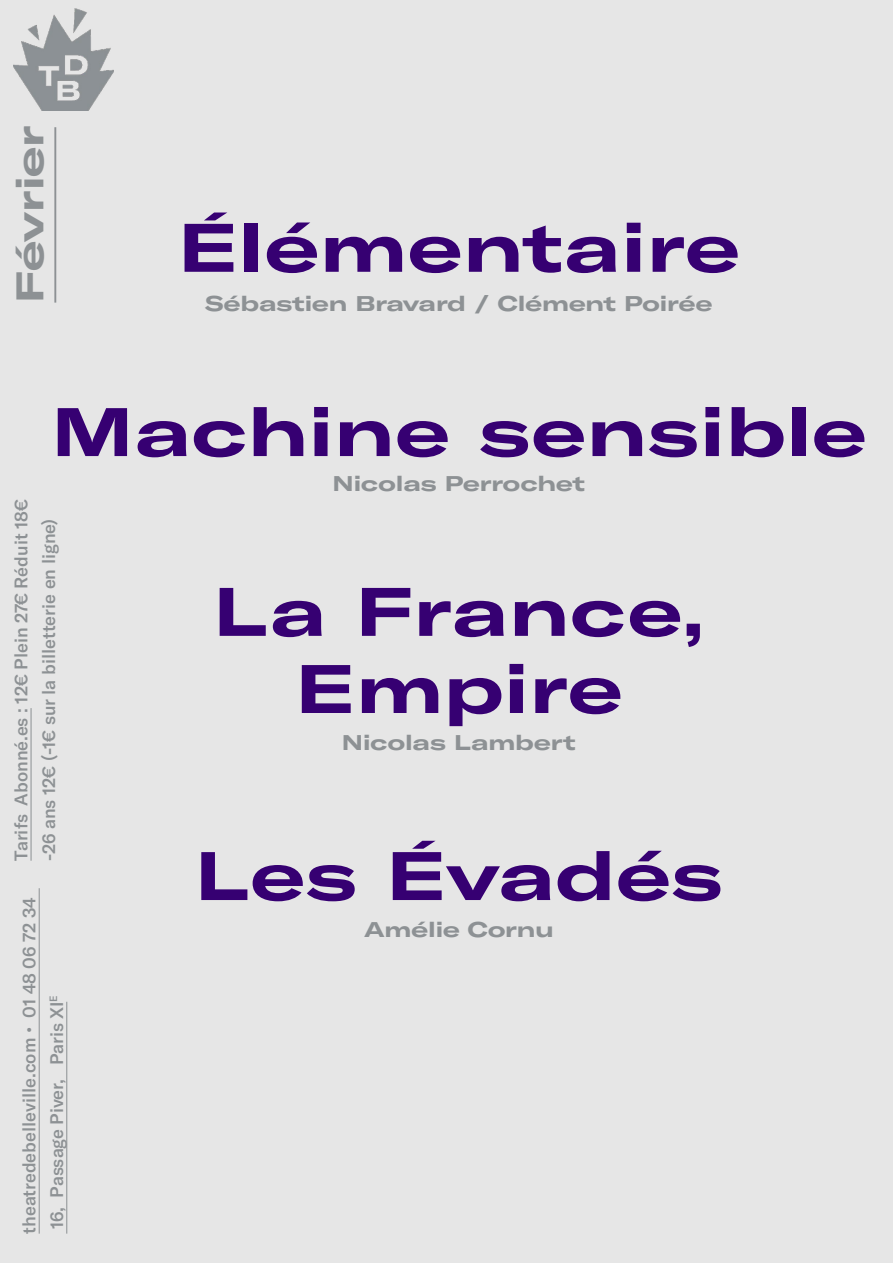
<style>
.page{position:relative;width:893px;height:1263px;background:#fff}
.page>*{position:absolute;margin:0;border:0;box-sizing:border-box;transform-origin:0 0}
.t1{font:700 expanded 67.5px "GT America";letter-spacing:.02em;color:#360072}
.t2{font:700 expanded 37.95px "GT America";letter-spacing:-.005em;color:#8d9194}
.t3{font:700 expanded 21px "GT America";letter-spacing:-.005em;color:#8d9194}
.t4{font:500 18px "GT America";color:#8d9194}
</style>
<div class="page">
<div style="left:1px;top:0;width:892px;height:1263px;background:#e6e6e6"></div>
<hr style="left:39px;top:888px;width:1px;height:345px;background:#8d9194">
<hr style="left:66px;top:1002px;width:1px;height:231px;background:#8d9194">
<hr style="left:54px;top:127px;width:2px;height:176px;background:#8d9194">
<hr style="left:31px;top:708px;width:1px;height:153px;background:#8d9194">
<img style="left:13px;top:9px;width:101px;height:102px">
<p class="t2" style="left:6px;top:303px;width:179px;rotate:-90deg">Février</p>
<p class="t1" style="left:178px;top:206px;width:563px">Élémentaire</p>
<p class="t3" style="left:205px;top:291px;width:509px">Sébastien Bravard / Clément Poirée</p>
<p class="t1" style="left:52px;top:390px;width:816px">Machine sensible</p>
<p class="t3" style="left:333px;top:471px;width:254px">Nicolas Perrochet</p>
<p class="t4" style="left:10px;top:861px;width:363px;rotate:-90deg">Tarifs Abonné.es : 12€ Plein 27€ Réduit 18€</p>
<p class="t4" style="left:38px;top:861px;width:343px;rotate:-90deg">-26 ans 12€ (-1€ sur la billetterie en ligne)</p>
<p class="t4" style="left:18px;top:1233px;width:338px;rotate:-90deg">theatredebelleville.com • 01 48 06 72 34</p>
<p class="t4" style="left:46px;top:1229px;width:235px;rotate:-90deg">16, Passage Piver, Paris XI<sup>E</sup></p>
<p class="t1" style="left:213px;top:570px;width:492px">La France,</p>
<p class="t1" style="left:296px;top:647px;width:328px">Empire</p>
<p class="t3" style="left:342px;top:729px;width:235px">Nicolas Lambert</p>
<p class="t1" style="left:195px;top:834px;width:529px">Les Évadés</p>
<p class="t3" style="left:364px;top:916px;width:191px">Amélie Cornu</p>
</div>
